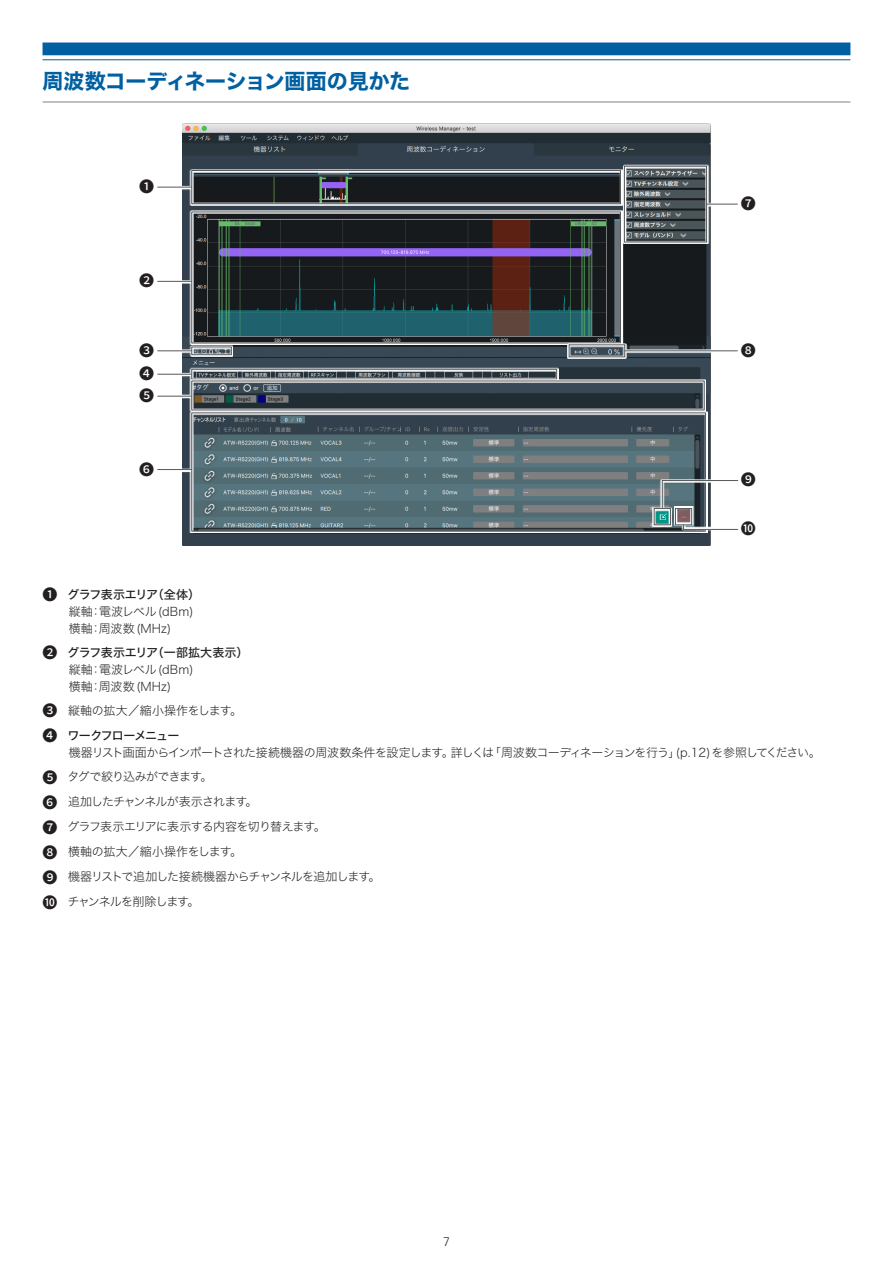
<style>
.page{position:relative;width:893px;height:1263px;background:#fff}
.page>*{position:absolute;margin:0;border:0;box-sizing:border-box;transform-origin:0 0}
.t1{font:21px "Hira Kaku Std W7";letter-spacing:-.02em;color:#0160a1}
.t2{font:500 15px/22.4px "Source Han Sans JP";color:#231f20}
.t3{font:12px/24.9px "Hira Kaku Std W2";letter-spacing:-.055em;color:#231f20}
.t4{font:12px/16.5px "Hira Kaku Std W2";letter-spacing:.01em;color:#231f20}
.t5{font:12px "Hira Kaku Std W5";letter-spacing:-.005em;color:#231f20}
.t6{font:12px "Hira Kaku Std W2";letter-spacing:-.025em;color:#231f20}
.t7{font:12px "Hira Kaku Std W5";letter-spacing:-.05em;color:#231f20}
.t8{font:12px "Hira Kaku Std W5";letter-spacing:-.08em;color:#231f20}
.t9{font:300 12px "Univers Next Pro";color:#231f20}
.s1{font-family:"Source Han Sans JP";font-weight:500;font-size:15px}
</style>
<div class="page">
<div style="left:43px;top:43px;width:807px;height:12px;background:#0160a1"></div>
<hr style="left:43px;top:59px;width:807px;height:1px;background:#0160a1">
<hr style="left:43px;top:102px;width:807px;height:1px;background:#808285">
<img style="left:182px;top:123px;width:529px;height:423px">
<svg style="left:157px;top:169px;width:465px;height:36px;background:#3b3f42"></svg>
<hr style="left:158px;top:187px;width:33px;height:1px;background:#57585a">
<div style="left:191px;top:170px;width:430px;height:34px;border:1px solid #57585a"></div>
<svg style="left:157px;top:210px;width:465px;height:135px;background:#3b434a"></svg>
<hr style="left:158px;top:281px;width:33px;height:1px;background:#57585a">
<div style="left:191px;top:212px;width:430px;height:131px;border:1px solid #57585a"></div>
<svg style="left:157px;top:345px;width:76px;height:11px"></svg>
<hr style="left:158px;top:350px;width:33px;height:1px;background:#57585a">
<div style="left:191px;top:347px;width:41px;height:8px;border:1px solid #57585a"></div>
<svg style="left:157px;top:367px;width:401px;height:12px;background:#70787d"></svg>
<hr style="left:158px;top:374px;width:33px;height:1px;background:#57585a">
<div style="left:191px;top:369px;width:366px;height:10px;border:1px solid #57585a"></div>
<svg style="left:157px;top:379px;width:549px;height:32px;background:#48535b"></svg>
<hr style="left:158px;top:396px;width:33px;height:1px;background:#57585a">
<div style="left:191px;top:381px;width:514px;height:29px;border:1px solid #57585a"></div>
<svg style="left:157px;top:411px;width:550px;height:122px;background:#62757c"></svg>
<hr style="left:158px;top:469px;width:33px;height:1px;background:#57585a">
<div style="left:191px;top:412px;width:515px;height:119px;border:1px solid #57585a"></div>
<svg style="left:567px;top:343px;width:171px;height:15px"></svg>
<hr style="left:625px;top:350px;width:112px;height:1px;background:#57585a">
<div style="left:569px;top:344px;width:56px;height:13px;border:1px solid #57585a"></div>
<svg style="left:623px;top:164px;width:115px;height:80px"></svg>
<hr style="left:707px;top:204px;width:30px;height:1px;background:#57585a">
<div style="left:624px;top:166px;width:83px;height:76px;border:1px solid #57585a"></div>
<svg style="left:652px;top:479px;width:87px;height:48px"></svg>
<svg style="left:661px;top:480px;width:77px;height:29px"></svg>
<div style="left:654px;top:508px;width:17px;height:17px;border:1px solid #57585a"></div>
<svg style="left:674px;top:507px;width:65px;height:24px"></svg>
<svg style="left:683px;top:524px;width:55px;height:6px"></svg>
<div style="left:675px;top:508px;width:17px;height:17px;border:1px solid #57585a"></div>
<h1 class="t1" style="left:42px;top:65px;width:369px">周波数コーディネーション画面の見かた</h1>
<p class="t2" style="left:139px;top:175px;width:16px">❶</p>
<p class="t2" style="left:139px;top:270px;width:16px">❷</p>
<p class="t2" style="left:139px;top:339px;width:16px">❸</p>
<p class="t2" style="left:139px;top:363px;width:16px">❹<br>❺</p>
<p class="t2" style="left:139px;top:458px;width:16px">❻</p>
<p class="t2" style="left:741px;top:192px;width:16px">❼</p>
<p class="t2" style="left:741px;top:339px;width:16px">❽</p>
<p class="t2" style="left:741px;top:469px;width:16px">❾</p>
<p class="t2" style="left:741px;top:518px;width:16px">❿</p>
<p class="t7" style="left:43px;top:585px;width:159px"><span class="s1">❶</span> グラフ表示エリア（全体）</p>
<p class="t4" style="left:69px;top:603px;width:126px">縦軸：電波レベル(dBm)横軸：周波数(MHz)</p>
<p class="t5" style="left:43px;top:643px;width:208px"><span class="s1">❷</span> グラフ表示エリア（一部拡大表示）</p>
<p class="t4" style="left:69px;top:661px;width:126px">縦軸：電波レベル(dBm)横軸：周波数(MHz)</p>
<p class="t6" style="left:43px;top:701px;width:201px"><span class="s1">❸</span> 縦軸の拡大／縮小操作をします。</p>
<p class="t8" style="left:43px;top:726px;width:138px"><span class="s1">❹</span> ワークフローメニュー</p>
<p class="t3" style="left:43px;top:740px;width:780px;text-indent:26px">機器リスト画面からインポートされた接続機器の周波数条件を設定します。詳しくは「周波数コーディネーションを行う」(p.12)を参照してください。<br><span class="s1">❺</span> タグで絞り込みができます。<br><span class="s1">❻</span> 追加したチャンネルが表示されます。<br><span class="s1">❼</span> グラフ表示エリアに表示する内容を切り替えます。<br><span class="s1">❽</span> 横軸の拡大／縮小操作をします。<br><span class="s1">❾</span> 機器リストで追加した接続機器からチャンネルを追加します。<br><span class="s1">❿</span> チャンネルを削除します。</p>
<p class="t9" style="left:443px;top:1235px;width:8px">7</p>
</div>
